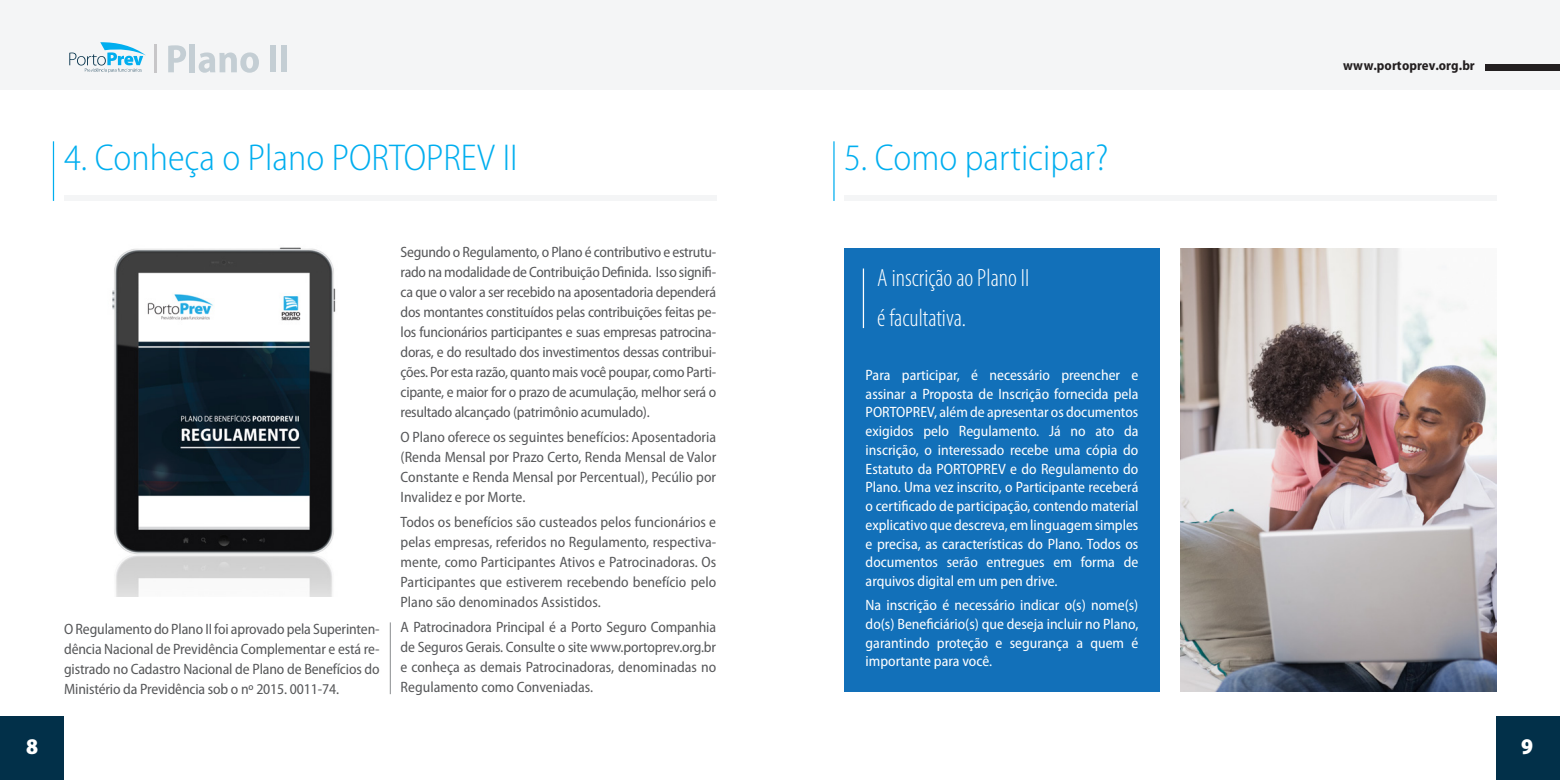
<style>
.page{position:relative;width:1560px;height:780px;background:#fff}
.page>*{position:absolute;margin:0;border:0;box-sizing:border-box;transform-origin:0 0}
.t1{font:300 semi-condensed 37.5px "Myriad Pro";color:#00aeef}
.t2{font:300 condensed 25px/40px "Myriad Pro";color:#fff}
.t3{font:900 semi-condensed 22.5px "Myriad Pro";color:#fff}
.List_Paragraph{font:semi-condensed 15px/20px "Myriad Pro";color:#57585a;text-align:justify}
.List_Paragraph-2{font:semi-condensed 15px/18.8px "Myriad Pro";color:#fff;text-align:justify}
.t4{font:700 semi-condensed 13.75px "Myriad Pro";color:#231f20}
</style>
<div class="page">
<div style="left:0;top:0;width:1559px;height:90px;background:#f4f5f6"></div>
<svg style="left:69px;top:42px;width:77px;height:31px"></svg>
<svg style="left:168px;top:45px;width:18px;height:27px"></svg>
<div style="left:189px;top:44px;width:6px;height:28px;background:#c4ced4"></div>
<svg style="left:199px;top:52px;width:60px;height:21px"></svg>
<div style="left:270px;top:46px;width:6px;height:26px;background:#c4ced4"></div>
<div style="left:281px;top:46px;width:6px;height:26px;background:#c4ced4"></div>
<hr style="left:154px;top:44px;width:3px;height:29px;background:#c7c6c8">
<div style="left:1484px;top:64px;width:75px;height:6px;background:#231f20"></div>
<div style="left:0;top:716px;width:64px;height:64px;background:#023049"></div>
<div style="left:1495px;top:716px;width:64px;height:64px;background:#023049"></div>
<img style="left:112px;top:247px;width:224px;height:349px">
<div style="left:844px;top:248px;width:315px;height:443px;background:#1270b9"></div>
<div style="left:64px;top:195px;width:652px;height:6px;background:#f4f5f6"></div>
<div style="left:844px;top:195px;width:651px;height:6px;background:#f4f5f6"></div>
<hr style="left:53px;top:141px;width:1px;height:60px;background:#00aeef">
<hr style="left:833px;top:141px;width:1px;height:60px;background:#00aeef">
<hr style="left:862px;top:268px;width:2px;height:60px;background:#fff">
<img style="left:1180px;top:248px;width:315px;height:443px">
<hr style="left:390px;top:622px;width:1px;height:72px;background:#8a8c8f">
<p class="t1" style="left:64px;top:135px;width:455px">4. Conheça o Plano PORTOPREV II</p>
<p class="t1" style="left:844px;top:135px;width:266px">5. Como participar?</p>
<p class="List_Paragraph" style="left:64px;top:618px;width:317px">O Regulamento do Plano II foi aprovado pela Superinten&shy;dência Nacional de Previdência Complementar e está re&shy;gistrado no Cadastro Nacional de Plano de Benefícios do Ministério da Previdência sob o nº 2015. 0011-74.</p>
<p class="List_Paragraph" style="left:400px;top:242px;width:317px">Segundo o Regulamento, o Plano é contributivo e estrutu&shy;rado na modalidade de Contribuição Definida. Isso signifi&shy;ca que o valor a ser recebido na aposentadoria dependerá dos montantes constituídos pelas contribuições feitas pe&shy;los funcionários participantes e suas empresas patrocina&shy;doras, e do resultado dos investimentos dessas contribui&shy;ções. Por esta razão, quanto mais você poupar, como Parti&shy;cipante, e maior for o prazo de acumulação, melhor será o resultado alcançado (patrimônio acumulado).</p>
<p class="List_Paragraph" style="left:400px;top:427px;width:317px">O Plano oferece os seguintes benefícios: Aposentadoria (Renda Mensal por Prazo Certo, Renda Mensal de Valor Constante e Renda Mensal por Percentual), Pecúlio por Invalidez e por Morte.</p>
<p class="List_Paragraph" style="left:400px;top:512px;width:317px">Todos os benefícios são custeados pelos funcionários e pelas empresas, referidos no Regulamento, respectiva&shy;mente, como Participantes Ativos e Patrocinadoras. Os Participantes que estiverem recebendo benefício pelo Plano são denominados Assistidos.</p>
<p class="List_Paragraph" style="left:400px;top:617px;width:317px">A Patrocinadora Principal é a Porto Seguro Companhia de Seguros Gerais. Consulte o site www.portoprev.org.br e conheça as demais Patrocinadoras, denominadas no Regulamento como Conveniadas.</p>
<p class="t2" style="left:877px;top:257px;width:154px">A inscrição ao Plano II é facultativa.</p>
<p class="List_Paragraph-2" style="left:865px;top:365px;width:274px">Para participar, é necessário preencher e assinar a Proposta de Inscrição fornecida pela PORTOPREV, além de apresentar os documentos exigidos pelo Regulamento. Já no ato da inscrição, o interessado recebe uma cópia do Estatuto da PORTOPREV e do Regulamento do Plano. Uma vez inscrito, o Participante receberá o certificado de participação, contendo material explicativo que descreva, em linguagem simples e precisa, as características do Plano. Todos os documentos serão entregues em forma de arquivos digital em um pen drive.</p>
<p class="List_Paragraph-2" style="left:865px;top:595px;width:274px">Na inscrição é necessário indicar o(s) nome(s) do(s) Beneficiário(s) que deseja incluir no Plano, garantindo proteção e segurança a quem é importante para você.</p>
<p class="t4" style="left:1342px;top:57px;width:133px">www.portoprev.org.br</p>
<h3 class="t3" style="left:26px;top:731px;width:14px">8</h3>
<h3 class="t3" style="left:1520px;top:731px;width:14px">9</h3>
</div>
